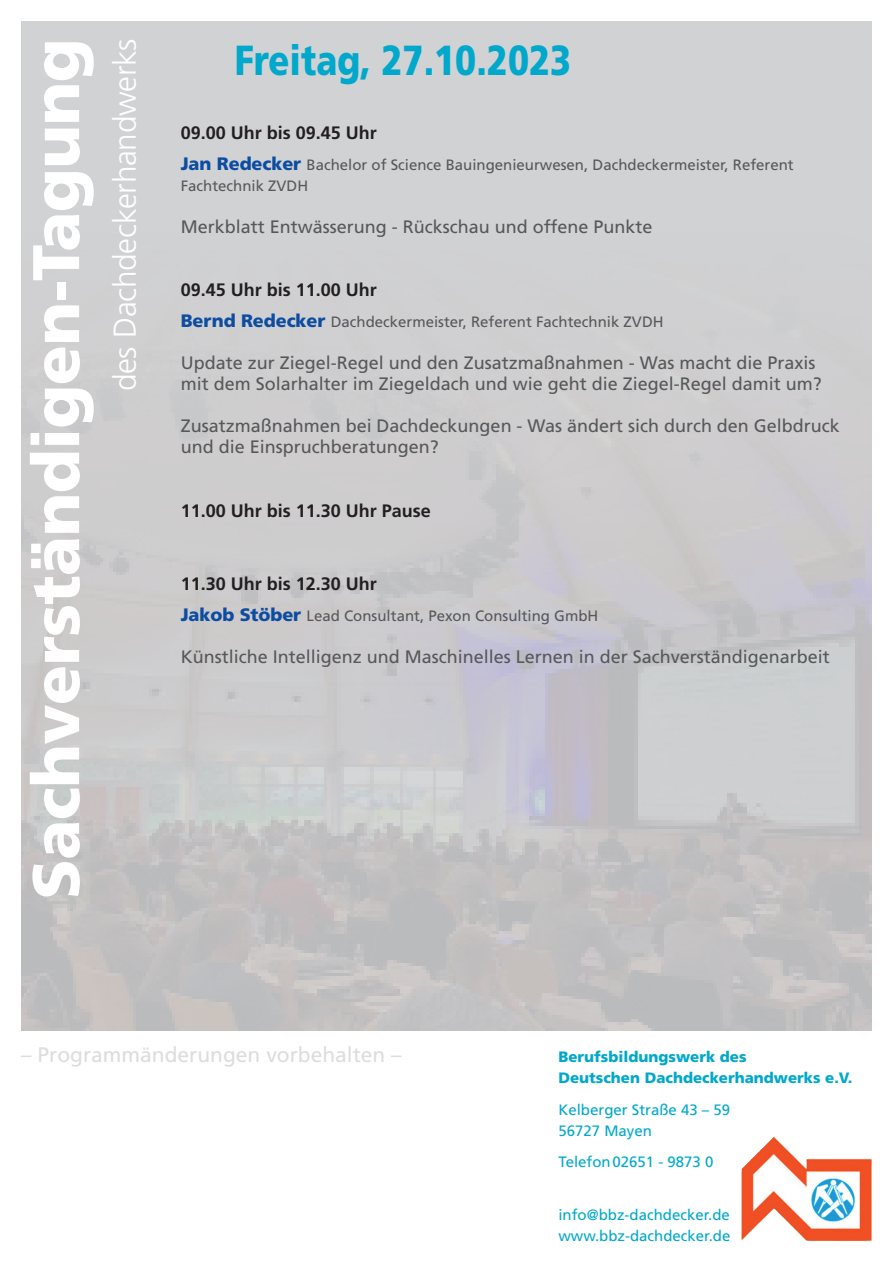
<style>
.page{position:relative;width:893px;height:1263px;background:#fff}
.page>*{position:absolute;margin:0;border:0;box-sizing:border-box;transform-origin:0 0}
.Headline_dick_weiß_h{font:900 65.85px "Frutiger LT Std";letter-spacing:-.01em;color:#fff}
.Headline_türkis{font:900 42px "Frutiger LT Std";color:#00a8cb;scale:.82 1}
.Headline_dünn_weiß_h{font:300 31.65px "Frutiger LT Std";letter-spacing:-.01em;color:#fff}
.t1{font:21px "Frutiger LT Std";color:#dcdddf}
.Zwischenheadline{font:18px/21px "Frutiger LT Std";color:#57585a}
.t2{font:700 18px "Frutiger LT Std";color:#231f20}
.Dozent{font:15px/21px "Frutiger LT Std";color:#57585a}
.t3{font:15px/21px "Frutiger LT Std";color:#00a8cb}
.t4{font:900 15px/21px "Frutiger LT Std";color:#00a8cb}
.s1{font-weight:900;font-size:18px;color:#0d4da1}
</style>
<div class="page">
<div style="left:21px;top:21px;width:851px;height:1010px;background:linear-gradient(to bottom,#d4d5d7,#c2c0c2)"></div>
<img style="left:741px;top:1137px;width:131px;height:104px">
<p class="Headline_dick_weiß_h" style="left:16px;top:899px;width:862px;rotate:-90deg">Sachverständigen-Tagung</p>
<p class="Headline_dünn_weiß_h" style="left:107px;top:391px;width:355px;rotate:-90deg">des Dachdeckerhandwerks</p>
<p class="Headline_türkis" style="left:235px;top:35px;width:412px">Freitag, 27.10.2023</p>
<p class="t2" style="left:181px;top:122px;width:198px">09.00 Uhr bis 09.45 Uhr</p>
<p class="Dozent" style="left:181px;top:154px;width:614px"><span class="s1">Jan Redecker</span> Bachelor of Science Bauingenieurwesen, Dachdeckermeister, Referent<br>Fachtechnik ZVDH</p>
<p class="Zwischenheadline" style="left:181px;top:216px;width:473px">Merkblatt Entwässerung - Rückschau und offene Punkte</p>
<p class="t2" style="left:181px;top:279px;width:198px">09.45 Uhr bis 11.00 Uhr</p>
<p class="Dozent" style="left:181px;top:311px;width:484px"><span class="s1">Bernd Redecker</span> Dachdeckermeister, Referent Fachtechnik ZVDH</p>
<p class="Zwischenheadline" style="left:181px;top:352px;width:643px">Update zur Ziegel-Regel und den Zusatzmaßnahmen - Was macht die Praxis mit dem Solarhalter im Ziegeldach und wie geht die Ziegel-Regel damit um?</p>
<p class="Zwischenheadline" style="left:181px;top:415px;width:661px">Zusatzmaßnahmen bei Dachdeckungen - Was ändert sich durch den Gelbdruck und die Einspruchberatungen?</p>
<p class="t2" style="left:181px;top:500px;width:252px">11.00 Uhr bis 11.30 Uhr Pause</p>
<p class="t2" style="left:181px;top:573px;width:198px">11.30 Uhr bis 12.30 Uhr</p>
<p class="Dozent" style="left:181px;top:605px;width:419px"><span class="s1">Jakob Stöber</span> Lead Consultant, Pexon Consulting GmbH</p>
<p class="Zwischenheadline" style="left:181px;top:646px;width:651px">Künstliche Intelligenz und Maschinelles Lernen in der Sachverständigenarbeit</p>
<p class="t1" style="left:21px;top:1042px;width:382px">– Programmänderungen vorbehalten –</p>
<p class="t4" style="left:558px;top:1046px;width:295px">Berufsbildungswerk des<br>Deutschen Dachdeckerhandwerks e.V.</p>
<p class="t3" style="left:558px;top:1099px;width:173px">Kelberger Straße 43 – 59<br>56727 Mayen</p>
<p class="t3" style="left:558px;top:1151px;width:156px">Telefon02651 - 9873 0</p>
<p class="t3" style="left:558px;top:1204px;width:173px">info@bbz-dachdecker.de www.bbz-dachdecker.de</p>
</div>
